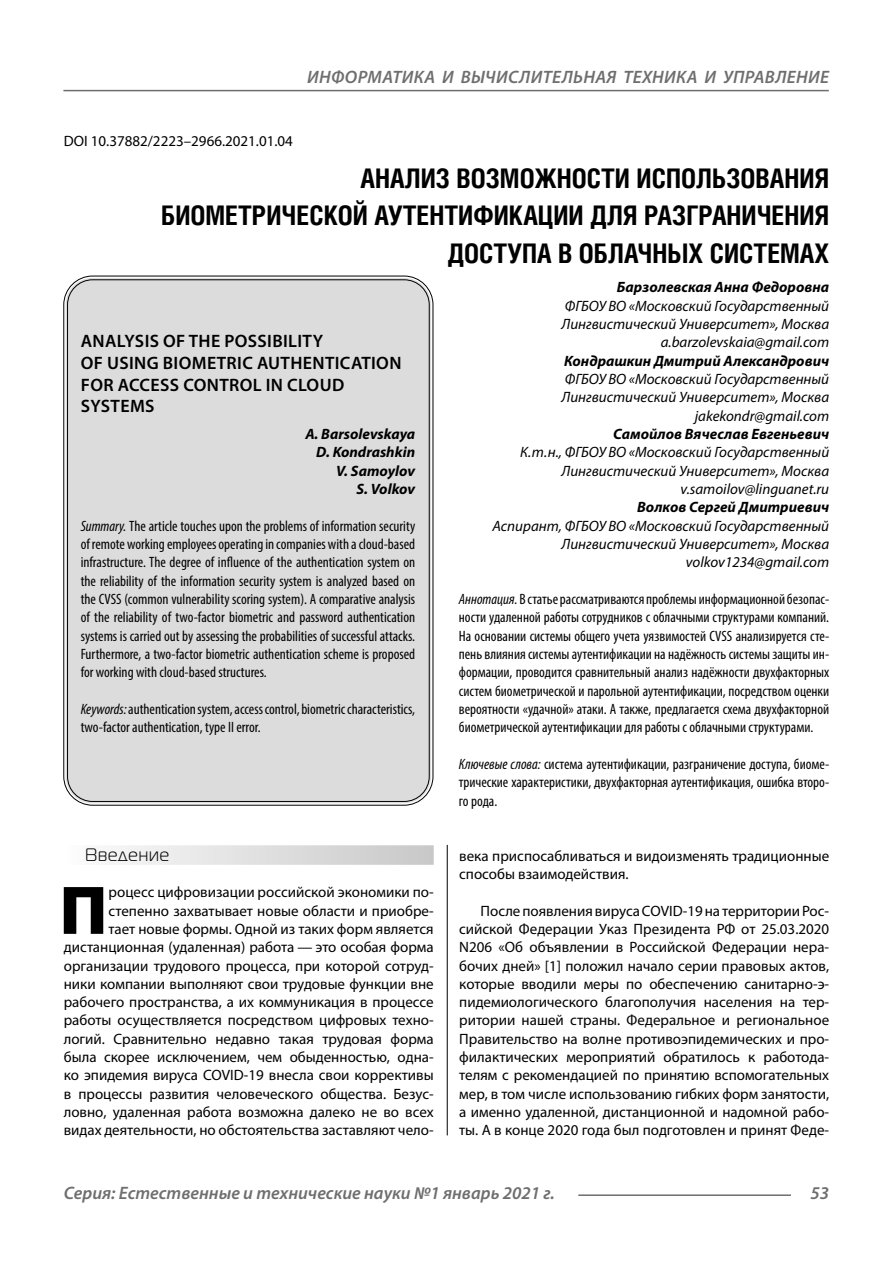
<style>
.page{position:relative;width:893px;height:1263px;background:#fff}
.page>*{position:absolute;margin:0;border:0;box-sizing:border-box;transform-origin:0 0}
.Bukvica{font:900 69.3px "Myriad Pro";color:#000}
.Header{font:700 27px/37.5px "Helios Cond C";color:#000;text-align:right}
.t1{font:italic 600 18px "Myriad Pro";color:#6e6e6e}
.Header-eng{font:600 18px/21.6px "Myriad Pro";letter-spacing:.02em;color:#000}
.Subheader{font:18px "Magistral C";letter-spacing:.05em;color:#000}
.Bukvica-2{font:15px/18.3px "Myriad Pro";color:#000;text-align:right}
.Annotation-eng{font:condensed 15px/18.3px "Myriad Pro";color:#000;text-align:justify}
.Annotation-rus{font:condensed 15px/18.3px "Myriad Pro";color:#000;text-align:justify}
.Normal{font:15px/18.3px "Myriad Pro";color:#000;text-align:justify}
.Author-doc{font:italic 15px/18.3px "Myriad Pro";color:#000}
.Author{font:italic 700 15px "Myriad Pro";color:#000}
.Author-email{font:italic 15px "Myriad Pro";color:#000}
.Author-eng{font:italic 700 15px "Myriad Pro";color:#000}
.DOI{font:15px "Myriad Pro";color:#000}
.s1{font-style:italic}
</style>
<div class="page">
<hr style="left:447px;top:836px;width:1px;height:299px;background:#000">
<div style="left:43px;top:824px;width:786px;height:21px;background:#fff"></div>
<div style="left:64px;top:845px;width:370px;height:20px;background:linear-gradient(to right,#fcfcfc,#c8c8c8)"></div>
<div style="left:66px;top:278px;width:365px;height:525px;background:#dcdcdc;border-radius:27px"></div>
<hr style="left:578px;top:1194px;width:213px;height:2px;background:#6e6e6e">
<hr style="left:63px;top:90px;width:766px;height:1px;background:#6e6e6e">
<p class="t1" style="left:307px;top:66px;width:25px">Информатика</p>
<p class="t1" style="left:442px;top:66px;width:55px">и вычислител</p>
<p class="t1" style="left:573px;top:66px;width:23px">ьная</p>
<p class="t1" style="left:623px;top:66px;width:12px">техника</p>
<p class="t1" style="left:705px;top:66px;width:31px">и управление</p>
<p class="DOI" style="left:64px;top:132px;width:231px">DOI 10.37882/2223–2966.2021.01.04</p>
<p class="Header" style="left:161px;top:159px;width:670px">АНАЛИЗ ВОЗМОЖНОСТИ ИСПОЛЬЗОВАНИЯ<br>БИОМЕТРИЧЕСКОЙ АУТЕНТИФИКАЦИИ ДЛЯ РАЗГРАНИЧЕНИЯ<br>ДОСТУПА В ОБЛАЧНЫХ СИСТЕМАХ</p>
<p class="Author" style="left:617px;top:278px;width:214px">Барзолевская Анна Федоровна</p>
<p class="Author-doc" style="left:561px;top:296px;width:269px">ФГБОУ ВО «Московский Государственный<br>Лингвистический Университет», Москва</p>
<p class="Author-email" style="left:661px;top:333px;width:170px">a.barzolevskaia@gmail.com</p>
<p class="Author" style="left:564px;top:351px;width:267px">Кондрашкин Дмитрий Александрович</p>
<p class="Author-doc" style="left:561px;top:370px;width:269px">ФГБОУ ВО «Московский Государственный<br>Лингвистический Университет», Москва</p>
<p class="Author-email" style="left:695px;top:406px;width:136px">jakekondr@gmail.com</p>
<p class="Author" style="left:613px;top:424px;width:217px">Самойлов Вячеслав Евгеньевич</p>
<p class="Author-doc" style="left:520px;top:443px;width:311px;text-align:right">К.т.н., ФГБОУ ВО «Московский Государственный<br>Лингвистический Университет», Москва</p>
<p class="Author-email" style="left:680px;top:480px;width:150px">v.samoilov@linguanet.ru</p>
<p class="Author" style="left:637px;top:498px;width:193px">Волков Сергей Дмитриевич</p>
<p class="Author-doc" style="left:492px;top:516px;width:338px;text-align:right">Аспирант, ФГБОУ ВО «Московский Государственный<br>Лингвистический Университет», Москва</p>
<p class="Author-email" style="left:686px;top:553px;width:145px">volkov1234@gmail.com</p>
<p class="Annotation-rus" style="left:459px;top:590px;width:372px"><span class="s1">Аннотация.</span> В статье рассматриваются проблемы информационной безопас&shy;ности удаленной работы сотрудников с облачными структурами компаний.<br>На основании системы общего учета уязвимостей CVSS анализируется сте&shy;пень влияния системы аутентификации на надёжность системы защиты ин&shy;формации, проводится сравнительный анализ надёжности двухфакторных систем биометрической и парольной аутентификации, посредством оценки вероятности «удачной» атаки. А также, предлагается схема двухфакторной биометрической аутентификации для работы с облачными структурами.</p>
<p class="Annotation-rus" style="left:459px;top:755px;width:372px"><span class="s1">Ключевые слова:</span> система аутентификации, разграничение доступа, биоме&shy;трические характеристики, двухфакторная аутентификация, ошибка второ&shy;го рода.</p>
<p class="Subheader" style="left:85px;top:845px;width:86px">Введение</p>
<p class="Bukvica" style="left:59px;top:864px;width:50px">П</p>
<p class="Header-eng" style="left:81px;top:330px;width:322px">ANALYSIS OF THE POSSIBILITY<br>OF USING BIOMETRIC AUTHENTICATION<br>FOR ACCESS CONTROL IN CLOUD<br>SYSTEMS</p>
<p class="Author-eng" style="left:305px;top:424px;width:111px">A. Barsolevskaya</p>
<p class="Author-eng" style="left:316px;top:443px;width:101px">D. Kondrashkin</p>
<p class="Author-eng" style="left:336px;top:461px;width:81px">V. Samoylov</p>
<p class="Author-eng" style="left:356px;top:479px;width:60px">S. Volkov</p>
<p class="Annotation-eng" style="left:81px;top:516px;width:336px"><span class="s1">Summary.</span> The article touches upon the problems of information security of remote working employees operating in companies with a cloud-based infrastructure. The degree of influence of the authentication system on the reliability of the information security system is analyzed based on the CVSS (common vulnerability scoring system). A comparative analysis of the reliability of two-factor biometric and password authentication systems is carried out by assessing the probabilities of successful attacks.<br>Furthermore, a two-factor biometric authentication scheme is proposed for working with cloud-based structures.</p>
<p class="Annotation-eng" style="left:81px;top:700px;width:336px"><span class="s1">Keywords:</span> authentication system, access control, biometric characteristics, two-factor authentication, type II error.</p>
<p class="Bukvica-2" style="left:459px;top:846px;width:371px;text-align:left">века приспосабливаться и видоизменять традиционные способы взаимодействия.</p>
<p class="Normal" style="left:459px;top:901px;width:371px;text-indent:21px">После появления вируса COVID‑19 на территории Рос&shy;сийской Федерации Указ Президента РФ от 25.03.2020<br>N206 «Об объявлении в Российской Федерации нера&shy;бочих дней» [1] положил начало серии правовых актов, которые вводили меры по обеспечению санитарно-э&shy;пидемиологического благополучия населения на тер&shy;ритории нашей страны. Федеральное и региональное Правительство на волне противоэпидемических и про&shy;филактических мероприятий обратилось к работода&shy;телям с рекомендацией по принятию вспомогательных мер, в том числе использованию гибких форм занятости, а именно удаленной, дистанционной и надомной рабо&shy;ты. А в конце 2020 года был подготовлен и принят Феде-</p>
<p class="Bukvica-2" style="left:64px;top:883px;width:371px">роцесс цифровизации российской экономики по&shy;степенно захватывает новые области и приобре-<br>тает новые формы. Одной из таких форм является дистанционная (удаленная) работа — это особая форма организации трудового процесса, при которой сотруд&shy;ники компании выполняют свои трудовые функции вне рабочего пространства, а их коммуникация в процессе работы осуществляется посредством цифровых техно&shy;логий. Сравнительно недавно такая трудовая форма была скорее исключением, чем обыденностью, одна&shy;ко эпидемия вируса COVID‑19 внесла свои коррективы в процессы развития человеческого общества. Безус&shy;ловно, удаленная работа возможна далеко не во всех видах деятельности, но обстоятельства заставляют чело-</p>
<p class="t1" style="left:64px;top:1182px;width:493px">Серия: Естественные и технические науки №1 январь 2021 г.</p>
<p class="t1" style="left:810px;top:1182px;width:20px">53</p>
</div>
